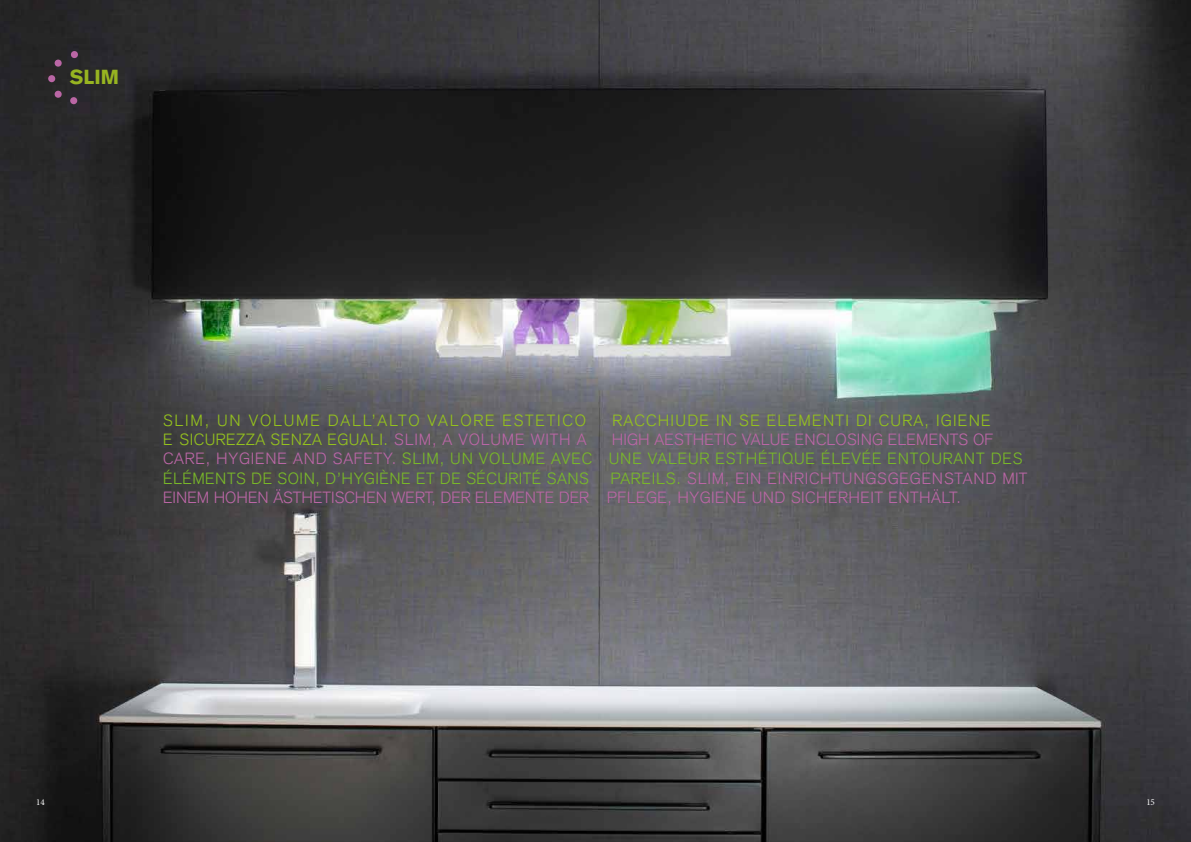
<style>
.page{position:relative;width:1191px;height:842px;background:#fff}
.page>*{position:absolute;margin:0;border:0;box-sizing:border-box;transform-origin:0 0}
.t1{font:900 20px "Akzidenz Grotesk";color:#97b421}
.t2{font:300 16px/19.2px "Akzidenz Grotesk";letter-spacing:.03em;color:#79b829}
.t3{font:300 16px/19.2px "Akzidenz Grotesk";letter-spacing:.03em;color:#ba66a5}
.t4{font:300 16px "Akzidenz Grotesk";letter-spacing:.03em;color:#94c11e}
.t5{font:300 16px "Akzidenz Grotesk";letter-spacing:.11em;color:#94c11e}
.t6{font:300 16px "Akzidenz Grotesk";letter-spacing:.08em;color:#94c11e}
.t7{font:9px "Minion Pro";color:#fff}
.s1{color:#ba66a5}
.s2{color:#79b829}
</style>
<div class="page">
<img style="left:0;top:0;width:1191px;height:842px">
<div style="left:70px;top:97px;width:7px;height:7px;background:#ba66a5;border-radius:50%"></div>
<div style="left:48px;top:75px;width:7px;height:7px;background:#ba66a5;border-radius:50%"></div>
<svg style="left:54px;top:59px;width:8px;height:8px"></svg>
<svg style="left:54px;top:90px;width:8px;height:8px"></svg>
<svg style="left:71px;top:51px;width:7px;height:7px"></svg>
<p class="t1" style="left:70px;top:65px;width:51px">SLIM</p>
<p class="t5" style="left:163px;top:411px;width:424px">SLIM, UN VOLUME DALL’ALTO VALORE ESTETICO</p>
<p class="t6" style="left:612px;top:411px;width:380px">RACCHIUDE IN SE ELEMENTI DI CURA, IGIENE</p>
<p class="t4" style="left:163px;top:430px;width:425px">E SICUREZZA SENZA EGUALI. <span class="s1">SLIM, A VOLUME WITH A</span></p>
<p class="t2" style="left:163px;top:430px;width:861px;text-indent:448px"><span class="s1">HIGH AESTHETIC VALUE ENCLOSING ELEMENTS OF<br>CARE, HYGIENE AND SAFETY.</span> SLIM, UN VOLUME AVEC UNE VALEUR ESTHÉTIQUE ÉLEVÉE ENTOURANT DES<br>ÉLÉMENTS DE SOIN, D’HYGIÈNE ET DE SÉCURITÉ SANS</p>
<p class="t3" style="left:163px;top:468px;width:866px;text-indent:447px"><span class="s2">PAREILS.</span> SLIM, EIN EINRICHTUNGSGEGENSTAND MIT<br>EINEM HOHEN ÄSTHETISCHEN WERT, DER ELEMENTE DER PFLEGE, HYGIENE UND SICHERHEIT ENTHÄLT.</p>
<p class="t7" style="left:36px;top:796px;width:10px">14</p>
<p class="t7" style="left:1146px;top:796px;width:10px">15</p>
</div>
